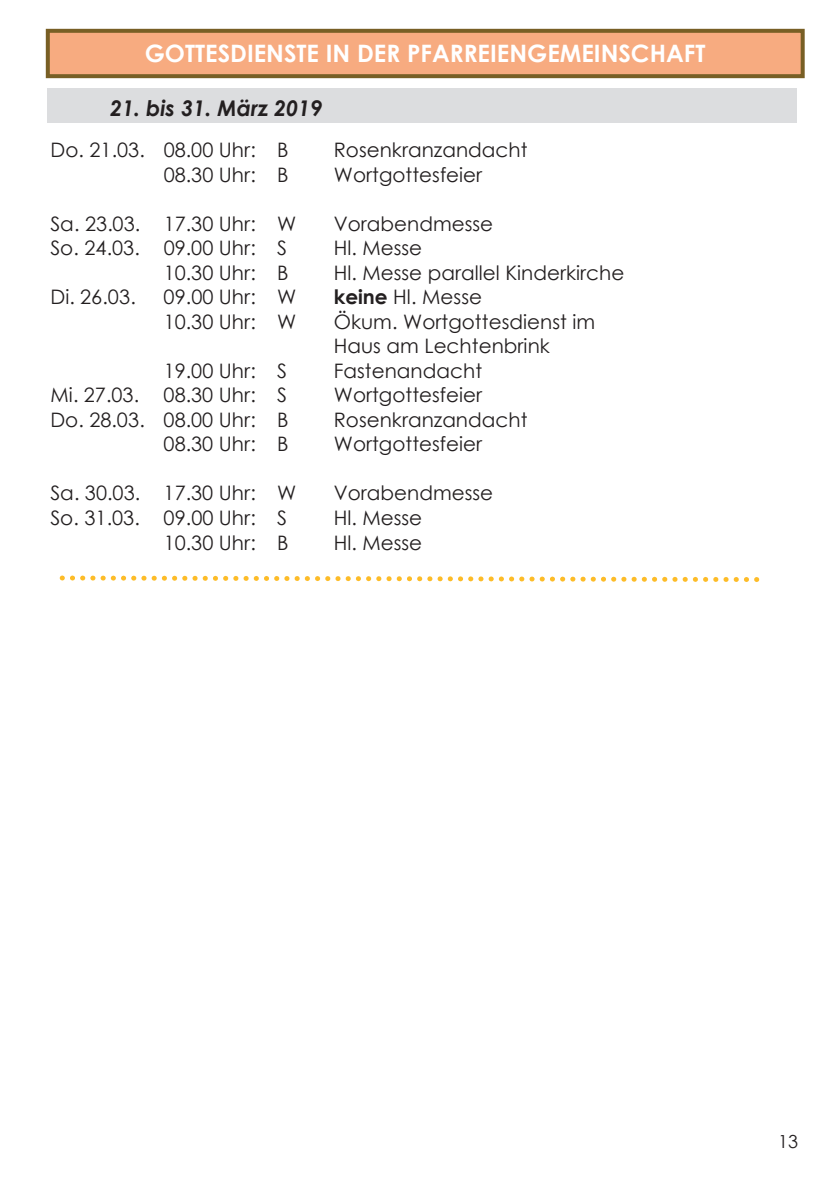
<style>
.page{position:relative;width:840px;height:1191px;background:#fff}
.page>*{position:absolute;margin:0;border:0;box-sizing:border-box;transform-origin:0 0}
.t1{font:700 24px "Century Gothic";color:#fff}
.t2{font:italic 700 21.6px "Century Gothic";letter-spacing:-.005em;color:#231f20}
.t3{font:20px/24.4px "Century Gothic";color:#231f20}
.t4{font:18px "Century Gothic";color:#231f20}
.s1{font-weight:700}
</style>
<div class="page">
<div style="left:48px;top:89px;width:748px;height:34px;background:#dcdddf"></div>
<div style="left:46px;top:29px;width:758px;height:49px;background:#f7ab80;border:4px solid #785f25"></div>
<svg style="left:59px;top:575px;width:701px;height:7px"></svg>
<p class="t1" style="left:145px;top:38px;width:562px">GOTTESDIENSTE IN DER PFARREIENGEMEINSCHAFT</p>
<p class="t2" style="left:110px;top:94px;width:214px">21. bis 31. März 2019</p>
<p class="t3" style="left:50px;top:137px;width:239px">Do. 21.03. 08.00 Uhr: B</p>
<p class="t3" style="left:333px;top:137px;width:195px">Rosenkranzandacht</p>
<p class="t3" style="left:164px;top:162px;width:126px">08.30 Uhr: B</p>
<p class="t3" style="left:333px;top:162px;width:150px">Wortgottesfeier</p>
<p class="t3" style="left:50px;top:211px;width:247px">Sa. 23.03. 17.30 Uhr: W</p>
<p class="t3" style="left:333px;top:211px;width:161px">Vorabendmesse</p>
<p class="t3" style="left:50px;top:235px;width:238px">So. 24.03. 09.00 Uhr: S</p>
<p class="t3" style="left:333px;top:235px;width:90px">Hl. Messe</p>
<p class="t3" style="left:164px;top:260px;width:126px">10.30 Uhr: B</p>
<p class="t3" style="left:333px;top:260px;width:292px">Hl. Messe parallel Kinderkirche</p>
<p class="t3" style="left:50px;top:284px;width:87px">Di. 26.03.</p>
<p class="t3" style="left:163px;top:284px;width:134px">09.00 Uhr: W</p>
<p class="t3" style="left:333px;top:284px;width:150px"><span class="s1">keine</span> Hl. Messe</p>
<p class="t3" style="left:163px;top:309px;width:134px">10.30 Uhr: W</p>
<p class="t3" style="left:333px;top:309px;width:262px">Ökum. Wortgottesdienst im<br>Haus am Lechtenbrink</p>
<p class="t3" style="left:163px;top:358px;width:125px">19.00 Uhr: S</p>
<p class="t3" style="left:333px;top:358px;width:150px">Fastenandacht</p>
<p class="t3" style="left:50px;top:383px;width:238px">Mi. 27.03. 08.30 Uhr: S</p>
<p class="t3" style="left:333px;top:383px;width:150px">Wortgottesfeier</p>
<p class="t3" style="left:50px;top:407px;width:239px">Do. 28.03. 08.00 Uhr: B</p>
<p class="t3" style="left:333px;top:407px;width:195px">Rosenkranzandacht</p>
<p class="t3" style="left:163px;top:432px;width:126px">08.30 Uhr: B</p>
<p class="t3" style="left:333px;top:432px;width:150px">Wortgottesfeier</p>
<p class="t3" style="left:50px;top:481px;width:247px">Sa. 30.03. 17.30 Uhr: W</p>
<p class="t3" style="left:333px;top:481px;width:161px">Vorabendmesse</p>
<p class="t3" style="left:50px;top:505px;width:238px">So. 31.03. 09.00 Uhr: S</p>
<p class="t3" style="left:333px;top:505px;width:90px">Hl. Messe</p>
<p class="t3" style="left:164px;top:530px;width:126px">10.30 Uhr: B</p>
<p class="t3" style="left:333px;top:530px;width:90px">Hl. Messe</p>
<p class="t4" style="left:777px;top:1130px;width:22px">13</p>
</div>
